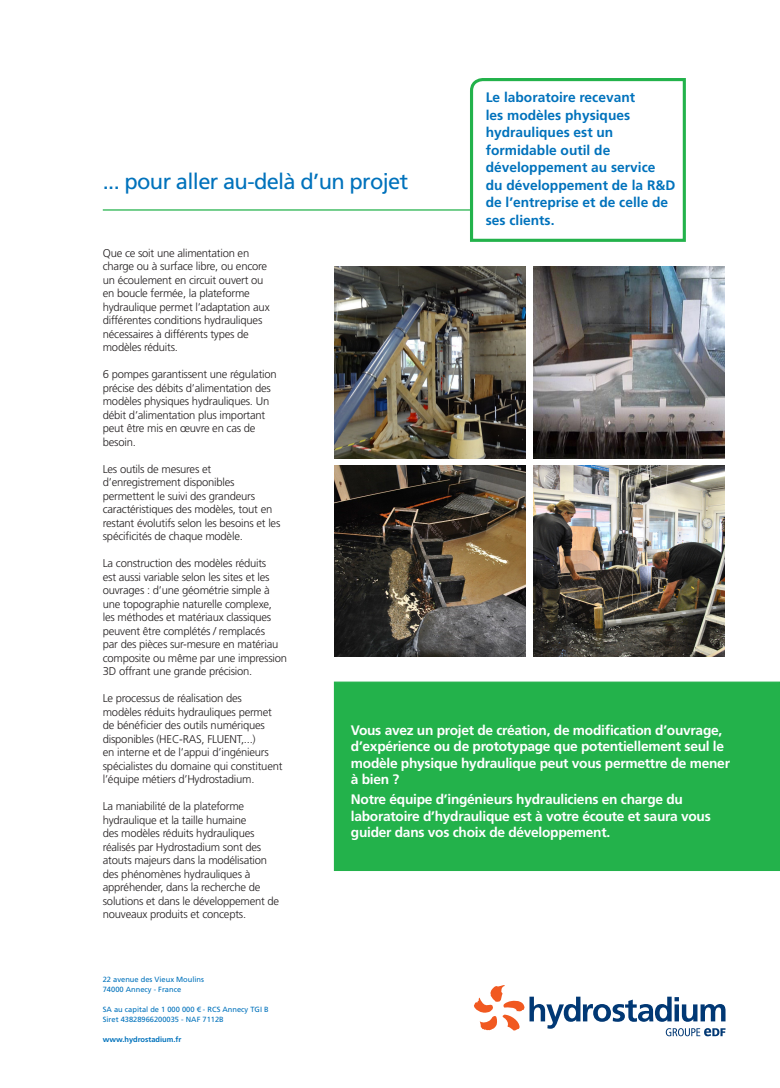
<style>
.page{position:relative;width:780px;height:1088px;background:#fff}
.page>*{position:absolute;margin:0;border:0;box-sizing:border-box;transform-origin:0 0}
.t1{font:21.88px "Frutiger LT Std";letter-spacing:-.03em;color:#0072bc}
.t2{font:700 13.75px/16.5px "Frutiger LT Std";letter-spacing:-.02em;color:#fff}
.t3{font:700 13.75px/17.5px "Frutiger LT Std";color:#0072bc}
.t4{font:300 11.25px/13.5px "Frutiger LT Std";letter-spacing:-.02em;color:#231f20}
.t5{font:7.5px "Frutiger LT Std";color:#0072bc}
.t6{font:700 7.5px "Frutiger LT Std";color:#0072bc}
</style>
<div class="page">
<div style="left:334px;top:681px;width:446px;height:190px;background:#23b24b;border:1px solid #23b24b"></div>
<hr style="left:103px;top:209px;width:545px;height:2px;background:#23b24b">
<svg style="left:468px;top:78px;width:218px;height:164px"></svg>
<svg style="left:474px;top:985px;width:251px;height:51px"></svg>
<img style="left:334px;top:267px;width:192px;height:191px">
<img style="left:334px;top:465px;width:192px;height:191px">
<img style="left:533px;top:267px;width:191px;height:191px">
<img style="left:533px;top:465px;width:191px;height:191px">
<p class="t1" style="left:103px;top:169px;width:307px">... pour aller au-delà d’un projet</p>
<p class="t3" style="left:485px;top:89px;width:191px">Le laboratoire recevant<br>les modèles physiques hydrauliques est un formidable outil de développement au service du développement de la R&amp;D de l’entreprise et de celle de ses clients.</p>
<p class="t4" style="left:103px;top:246px;width:168px">Que ce soit une alimentation en charge ou à surface libre, ou encore un écoulement en circuit ouvert ou en boucle fermée, la plateforme hydraulique permet l’adaptation aux différentes conditions hydrauliques nécessaires à différents types de modèles réduits.</p>
<p class="t4" style="left:103px;top:368px;width:175px">6 pompes garantissent une régulation précise des débits d’alimentation des modèles physiques hydrauliques. Un débit d’alimentation plus important peut être mis en œuvre en cas de besoin.</p>
<p class="t4" style="left:103px;top:462px;width:179px">Les outils de mesures et d’enregistrement disponibles permettent le suivi des grandeurs caractéristiques des modèles, tout en restant évolutifs selon les besoins et les spécificités de chaque modèle.</p>
<p class="t4" style="left:103px;top:557px;width:186px">La construction des modèles réduits<br>est aussi variable selon les sites et les ouvrages : d’une géométrie simple à une topographie naturelle complexe,<br>les méthodes et matériaux classiques peuvent être complétés / remplacés<br>par des pièces sur-mesure en matériau composite ou même par une impression 3D offrant une grande précision.</p>
<p class="t4" style="left:103px;top:692px;width:181px">Le processus de réalisation des modèles réduits hydrauliques permet de bénéficier des outils numériques disponibles (HEC-RAS, FLUENT,...)<br>en interne et de l’appui d’ingénieurs spécialistes du domaine qui constituent l’équipe métiers d’Hydrostadium.</p>
<p class="t4" style="left:103px;top:800px;width:178px">La maniabilité de la plateforme hydraulique et la taille humaine<br>des modèles réduits hydrauliques réalisés par Hydrostadium sont des atouts majeurs dans la modélisation des phénomènes hydrauliques à appréhender, dans la recherche de solutions et dans le développement de nouveaux produits et concepts.</p>
<p class="t5" style="left:103px;top:974px;width:103px">22 avenue des Vieux Moulins</p>
<p class="t5" style="left:103px;top:984px;width:80px">74000 Annecy - France</p>
<p class="t5" style="left:103px;top:1004px;width:167px">SA au capital de 1 000 000 € - RCS Annecy TGI B</p>
<p class="t5" style="left:103px;top:1014px;width:122px">Siret 43828966200035 - NAF 7112B</p>
<p class="t6" style="left:103px;top:1034px;width:80px">www.hydrostadium.fr</p>
<p class="t2" style="left:351px;top:722px;width:380px">Vous avez un projet de création, de modification d’ouvrage, d’expérience ou de prototypage que potentiellement seul le modèle physique hydraulique peut vous permettre de mener à bien ?</p>
<p class="t2" style="left:351px;top:791px;width:361px">Notre équipe d’ingénieurs hydrauliciens en charge du laboratoire d’hydraulique est à votre écoute et saura vous guider dans vos choix de développement.</p>
</div>
